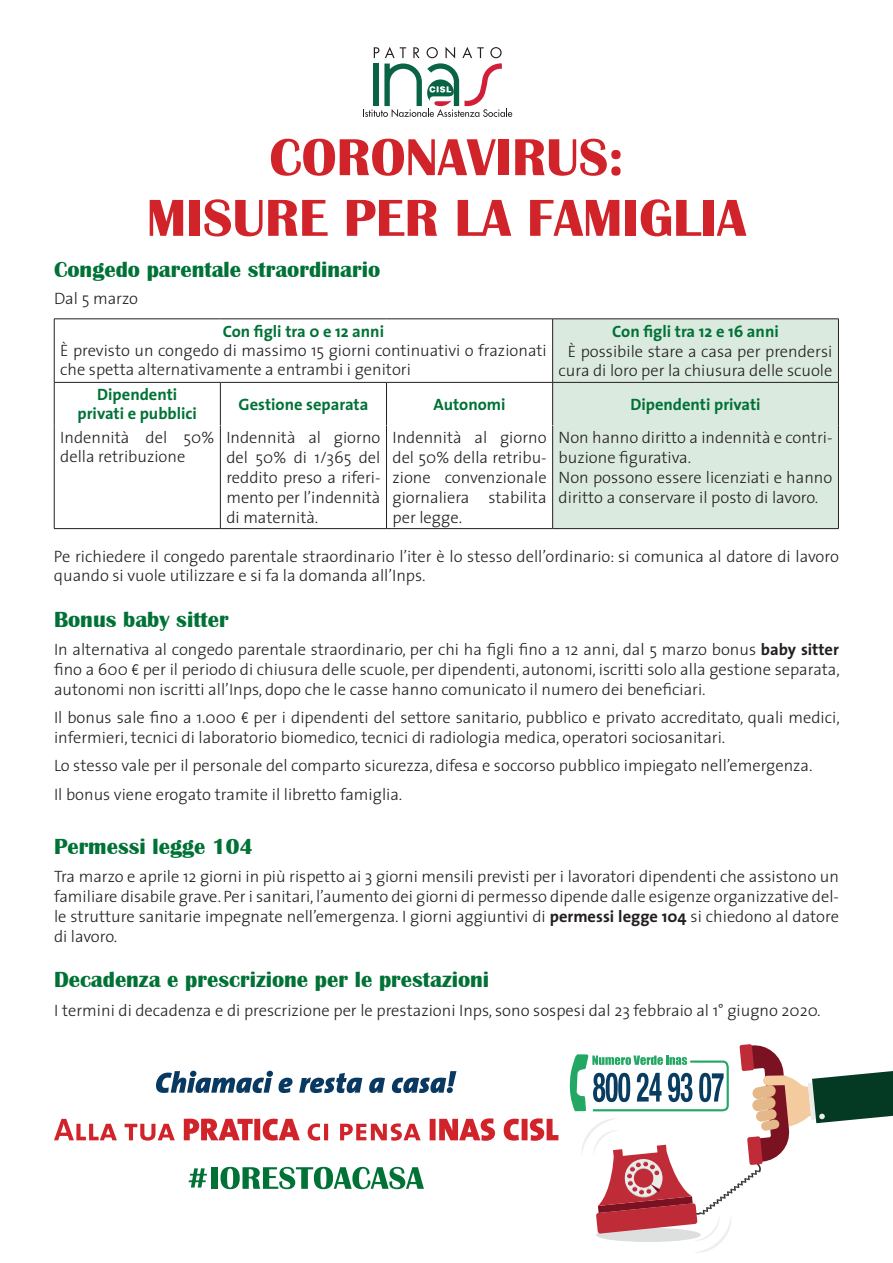
<style>
.page{position:relative;width:893px;height:1263px;background:#fff}
.page>*{position:absolute;margin:0;border:0;box-sizing:border-box;transform-origin:0 0}
.t1{font:700 53.85px/60.6px "Britannic";color:#d1232a;text-align:center}
.t2{font:700 22.5px "Britannic";color:#007236}
.t3{font:300 16.5px/19.8px "The Sans";color:#231f20}
.t4{font:700 16.5px/18.9px "The Sans";color:#007236;text-align:center}
.s1{font-weight:700}
.s2{font-family:"Abadi";font-stretch:condensed}
</style>
<div class="page">
<div style="left:553px;top:320px;width:285px;height:208px;background:#dbeadf"></div>
<hr style="left:54px;top:319px;width:166px;height:1px;background:#231f20">
<hr style="left:54px;top:319px;width:1px;height:63px;background:#231f20">
<hr style="left:220px;top:319px;width:166px;height:1px;background:#231f20">
<hr style="left:386px;top:319px;width:167px;height:1px;background:#231f20">
<hr style="left:553px;top:319px;width:286px;height:1px;background:#231f20">
<hr style="left:552px;top:319px;width:1px;height:63px;background:#231f20">
<hr style="left:838px;top:319px;width:1px;height:63px;background:#231f20">
<hr style="left:54px;top:382px;width:166px;height:1px;background:#231f20">
<hr style="left:54px;top:383px;width:1px;height:42px;background:#231f20">
<hr style="left:220px;top:382px;width:166px;height:1px;background:#231f20">
<hr style="left:220px;top:383px;width:1px;height:42px;background:#231f20">
<hr style="left:386px;top:382px;width:167px;height:1px;background:#231f20">
<hr style="left:386px;top:383px;width:1px;height:42px;background:#231f20">
<hr style="left:553px;top:382px;width:286px;height:1px;background:#231f20">
<hr style="left:552px;top:383px;width:1px;height:42px;background:#231f20">
<hr style="left:838px;top:383px;width:1px;height:42px;background:#231f20">
<hr style="left:54px;top:425px;width:1px;height:103px;background:#231f20">
<hr style="left:220px;top:425px;width:1px;height:103px;background:#231f20">
<hr style="left:386px;top:425px;width:1px;height:103px;background:#231f20">
<hr style="left:552px;top:425px;width:1px;height:103px;background:#231f20">
<hr style="left:838px;top:425px;width:1px;height:103px;background:#231f20">
<hr style="left:54px;top:528px;width:166px;height:1px;background:#231f20">
<hr style="left:220px;top:528px;width:166px;height:1px;background:#231f20">
<hr style="left:386px;top:528px;width:167px;height:1px;background:#231f20">
<hr style="left:553px;top:528px;width:286px;height:1px;background:#231f20">
<svg style="left:156px;top:1071px;width:300px;height:22px"></svg>
<svg style="left:54px;top:1118px;width:504px;height:23px"></svg>
<svg style="left:189px;top:1168px;width:18px;height:19px"></svg>
<div style="left:211px;top:1167px;width:7px;height:22px;background:#007236"></div>
<svg style="left:221px;top:1167px;width:203px;height:22px"></svg>
<svg style="left:569px;top:1044px;width:324px;height:209px"></svg>
<svg style="left:363px;top:47px;width:149px;height:70px"></svg>
<h1 class="t1" style="left:147px;top:127px;width:601px">CORONAVIRUS:<br>MISURE PER LA FAMIGLIA</h1>
<h2 class="t2" style="left:54px;top:256px;width:328px">Congedo parentale straordinario</h2>
<p class="t3" style="left:54px;top:288px;width:86px">Dal 5 marzo</p>
<p class="t4" style="left:223px;top:321px;width:163px">Con figli tra 0 e 12 anni</p>
<p class="t3" style="left:60px;top:340px;width:488px;line-height:18.9px">È previsto un congedo di massimo 15 giorni continuativi o frazionati che spetta alternativamente a entrambi i genitori</p>
<p class="t4" style="left:612px;top:321px;width:168px">Con figli tra 12 e 16 anni</p>
<p class="t3" style="left:559px;top:341px;width:275px;text-align:center">È possibile stare a casa per prendersi cura di loro per la chiusura delle scuole</p>
<p class="t4" style="left:78px;top:385px;width:121px">Dipendenti privati e pubblici</p>
<p class="t4" style="left:239px;top:394px;width:131px">Gestione separata</p>
<p class="t4" style="left:433px;top:394px;width:74px">Autonomi</p>
<p class="t4" style="left:630px;top:394px;width:132px">Dipendenti privati</p>
<p class="t3" style="left:60px;top:428px;width:156px;line-height:19px">Indennità del 50% della retribuzione</p>
<p class="t3" style="left:226px;top:427px;width:156px;text-align:justify">Indennità al giorno del 50% di 1/365 del reddito preso a riferi&shy;mento per l’indennità di maternità.</p>
<p class="t3" style="left:392px;top:427px;width:156px;text-align:justify">Indennità al giorno del 50% della retribu&shy;zione convenzionale giornaliera stabilita per legge.</p>
<p class="t3" style="left:559px;top:427px;width:275px">Non hanno diritto a indennità e contri&shy;buzione figurativa.<br>Non possono essere licenziati e hanno diritto a conservare il posto di lavoro.</p>
<p class="t3" style="left:54px;top:546px;width:786px">Pe richiedere il congedo parentale straordinario l’iter è lo stesso dell’ordinario: si comunica al datore di lavoro quando si vuole utilizzare e si fa la domanda all’Inps.</p>
<h2 class="t2" style="left:54px;top:607px;width:176px">Bonus baby sitter</h2>
<p class="t3" style="left:54px;top:639px;width:787px;text-align:justify">In alternativa al congedo parentale straordinario, per chi ha figli fino a 12 anni, dal 5 marzo bonus <span class="s1">baby sitter </span>fino a 600 <span class="s2">€</span> per il periodo di chiusura delle scuole, per dipendenti, autonomi, iscritti solo alla gestione separata, autonomi non iscritti all’Inps, dopo che le casse hanno comunicato il numero dei beneficiari.</p>
<p class="t3" style="left:54px;top:707px;width:787px">Il bonus sale fino a 1.000 <span class="s2">€</span> per i dipendenti del settore sanitario, pubblico e privato accreditato, quali medici, infermieri, tecnici di laboratorio biomedico, tecnici di radiologia medica, operatori sociosanitari.</p>
<p class="t3" style="left:54px;top:751px;width:760px;line-height:28.3px">Lo stesso vale per il personale del comparto sicurezza, difesa e soccorso pubblico impiegato nell’emergenza.<br>Il bonus viene erogato tramite il libretto famiglia.</p>
<h2 class="t2" style="left:54px;top:834px;width:201px">Permessi legge 104</h2>
<p class="t3" style="left:54px;top:866px;width:786px;text-align:justify">Tra marzo e aprile 12 giorni in più rispetto ai 3 giorni mensili previsti per i lavoratori dipendenti che assistono un familiare disabile grave. Per i sanitari, l’aumento dei giorni di permesso dipende dalle esigenze organizzative del&shy;le strutture sanitarie impegnate nell’emergenza. I giorni aggiuntivi di <span class="s1">permessi legge 104</span> si chiedono al datore di lavoro.</p>
<h2 class="t2" style="left:54px;top:967px;width:437px">Decadenza e prescrizione per le prestazioni</h2>
<p class="t3" style="left:54px;top:999px;width:768px">I termini di decadenza e di prescrizione per le prestazioni Inps, sono sospesi dal 23 febbraio al 1° giugno 2020.</p>
</div>
